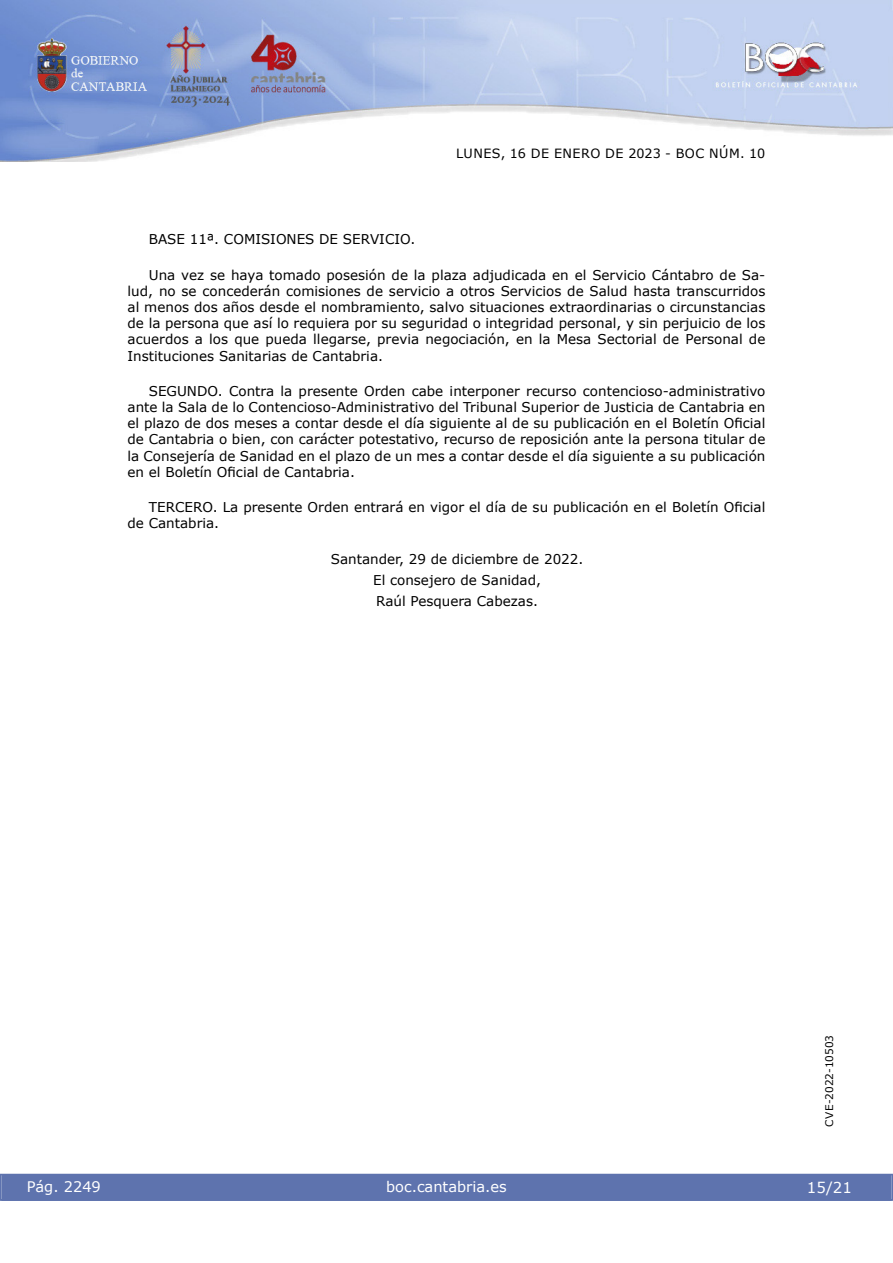
<style>
.page{position:relative;width:893px;height:1263px;background:#fff}
.page>*{position:absolute;margin:0;border:0;box-sizing:border-box;transform-origin:0 0}
.t1{font:15px "Verdana 2";color:#fff}
.t2{font:14.55px "Verdana 2";color:#fff}
.inicio_de_parrafo{font:13.5px/16.2px "Verdana 2";color:#000;text-align:justify}
.inicio_de_parrafo-2{font:13.5px/16.2px "Verdana";color:#000}
.center{font:13.5px "Verdana 2";color:#000}
.center-2{font:13.5px "Verdana";color:#000}
.t3{font:12.75px "Verdana 2";letter-spacing:.035em;color:#000}
.t4{font:10.5px "Verdana 2";color:#000}
.s1{font-family:"Verdana"}
.s2{font-family:"Verdana 2"}
</style>
<div class="page">
<img style="left:0;top:0;width:893px;height:161px">
<div style="left:1px;top:1174px;width:890px;height:27px;background:#5e73ae"></div>
<p class="t3" style="left:456px;top:144px;width:311px">LUNES, 16 DE ENERO DE 2023 - BOC NÚM. 10</p>
<p class="inicio_de_parrafo" style="left:149px;top:231px;width:268px">BASE 11ª. COMISIONES DE SERVICIO.</p>
<p class="inicio_de_parrafo" style="left:128px;top:266px;width:639px;text-indent:21px"><span class="s1">Una vez se haya tomado posesión de la plaza adjudicada en el Servicio Cántabro de Sa&shy;</span>lud, no se concederán comisiones de servicio a otros Servicios de Salud hasta transcurridos al menos dos años desde el nombramiento, salvo situaciones extraordinarias o circunstancias <span class="s1">de la persona que así lo requiera por su seguridad o integridad personal, y sin perjuicio de los </span>acuerdos a los que pueda llegarse, previa negociación, en la Mesa Sectorial de Personal de Instituciones Sanitarias de Cantabria.</p>
<p class="inicio_de_parrafo" style="left:128px;top:383px;width:639px;text-indent:21px">SEGUNDO. Contra la presente Orden cabe interponer recurso contencioso-administrativo ante la Sala de lo Contencioso-Administrativo del Tribunal Superior de Justicia de Cantabria en <span class="s1">el plazo de dos meses a contar desde el día siguiente al de su publicación en el Boletín Oficial </span>de Cantabria o bien, con carácter potestativo, recurso de reposición ante la persona titular de <span class="s1">la Consejería de Sanidad en el plazo de un mes a contar desde el día siguiente a su publicación en el Boletín Oficial de Cantabria.</span></p>
<p class="inicio_de_parrafo-2" style="left:128px;top:499px;width:639px;text-indent:21px">TERCERO. La presente Orden entrará en vigor el día de su publicación en el Boletín Oficial <span class="s2">de Cantabria.</span></p>
<p class="center" style="left:331px;top:550px;width:254px">Santander, 29 de diciembre de 2022.</p>
<p class="center-2" style="left:373px;top:571px;width:169px">El consejero de Sanidad,</p>
<p class="center" style="left:376px;top:591px;width:163px">Raúl Pesquera Cabezas.</p>
<p class="t2" style="left:27px;top:1177px;width:76px">Pág. 2249</p>
<p class="t2" style="left:386px;top:1177px;width:122px">boc.cantabria.es</p>
<p class="t4" style="left:822px;top:1126px;width:93px;rotate:-90deg">CVE-2022-10503</p>
<p class="t1" style="left:807px;top:1177px;width:46px">15/21</p>
</div>
